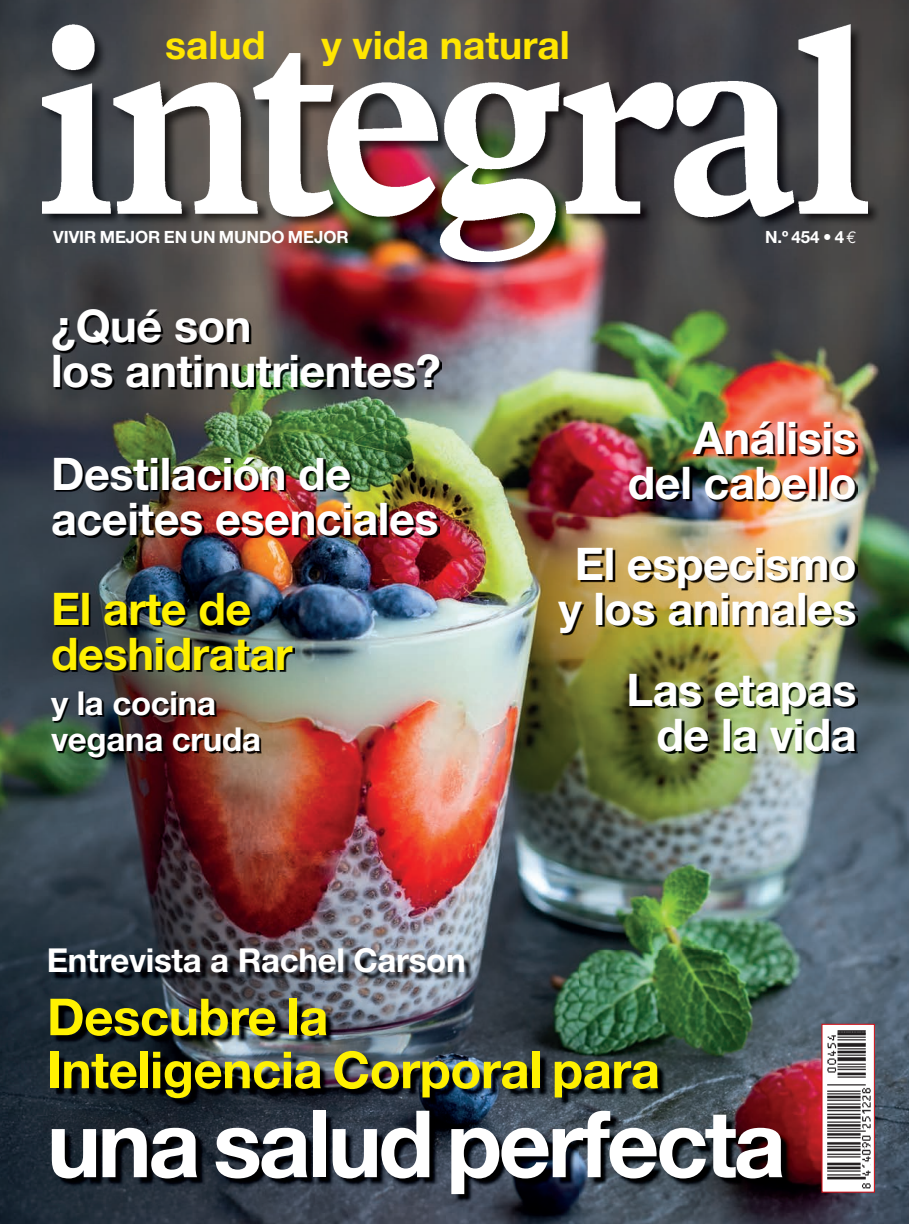
<style>
.page{position:relative;width:909px;height:1224px;background:#fff}
.page>*{position:absolute;margin:0;border:0;box-sizing:border-box;transform-origin:0 0}
.t1{font:700 93px "Helvetica Neue";letter-spacing:-.035em;color:#fff}
.t2{font:700 51px/52.9px "Helvetica Neue";letter-spacing:-.01em;color:#fff101}
.t3{font:700 45px/45px "Helvetica Neue";letter-spacing:-.01em;color:#fff}
.t4{font:700 45px/45px "Helvetica Neue";letter-spacing:-.01em;color:#fff101}
.t5{font:700 39px "Helvetica Neue";color:#ffe601}
.t6{font:700 33px/36px "Helvetica Neue";letter-spacing:-.01em;color:#fff}
.t7{font:700 16.95px "Helvetica Neue";letter-spacing:-.005em;color:#fff}
.s1{font-family:"Euro Mono";font-weight:400}
</style>
<div class="page">
<img style="left:0;top:0;width:908px;height:1223px">
<img style="left:52px;top:950px;width:739px;height:253px">
<img style="left:42px;top:25px;width:838px;height:249px">
<img style="left:42px;top:25px;width:825px;height:236px">
<img style="left:55px;top:459px;width:384px;height:78px">
<img style="left:55px;top:311px;width:386px;height:79px">
<img style="left:53px;top:594px;width:241px;height:165px">
<img style="left:560px;top:423px;width:297px;height:330px">
<svg style="left:823px;top:1025px;width:49px;height:165px"></svg>
<div style="left:821px;top:1023px;width:53px;height:169px;border:1px solid #cd151d"></div>
<img style="left:823px;top:1026px;width:46px;height:164px">
<svg style="left:0;top:0;width:7px;height:2px"></svg>
<p class="t5" style="left:165px;top:21px;width:102px">salud</p>
<p class="t5" style="left:321px;top:21px;width:250px">y vida natural</p>
<p class="t7" style="left:53px;top:227px;width:297px">VIVIR MEJOR EN UN MUNDO MEJOR</p>
<p class="t7" style="left:764px;top:227px;width:93px">N.º 454 • 4<span class="s1">€</span></p>
<p class="t3" style="left:51px;top:302px;width:391px">¿Qué son<br>los antinutrientes?</p>
<p class="t3" style="left:51px;top:450px;width:389px">Destilación de aceites esenciales</p>
<p class="t4" style="left:51px;top:585px;width:243px">El arte de deshidratar</p>
<p class="t6" style="left:51px;top:684px;width:211px">y la cocina vegana cruda</p>
<p class="t3" style="left:627px;top:414px;width:230px;text-align:right">Análisis del cabello</p>
<p class="t3" style="left:558px;top:540px;width:300px;text-align:center">El especismo y los animales</p>
<p class="t3" style="left:626px;top:666px;width:232px;text-align:right">Las etapas de la vida</p>
<p class="t6" style="left:47px;top:941px;width:420px">Entrevista a Rachel Carson</p>
<p class="t2" style="left:47px;top:989px;width:614px">Descubre la<br>Inteligencia Corporal para</p>
<h1 class="t1" style="left:47px;top:1086px;width:740px">una salud perfecta</h1>
</div>
